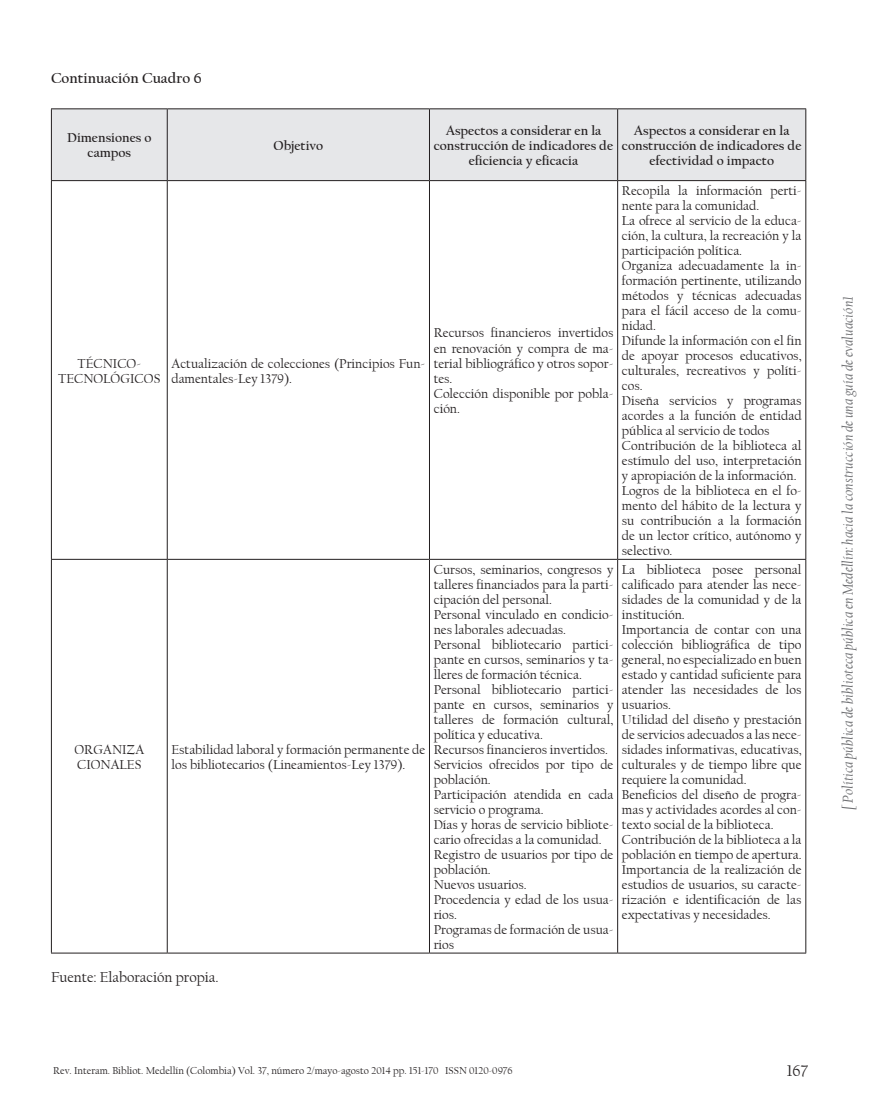
<style>
.page{position:relative;width:893px;height:1106px;background:#fff}
.page>*{position:absolute;margin:0;border:0;box-sizing:border-box;transform-origin:0 0}
.t1{font:16.5px "Californian FB";color:#231f20}
.t2{font:italic 15px "Californian FB";color:#6c6d70}
.T_figuras{font:15px "Californian FB";color:#231f20}
.T_figuras-2{font:700 15px "Californian FB";color:#231f20}
.tabla_txt__datos{font:13.5px/15px "Californian FB";color:#231f20;text-align:justify}
.tabla_txt__datos-2{font:700 13.5px/15px "Californian FB";color:#231f20;text-align:center}
.t3{font:10.5px "Californian FB";color:#231f20}
</style>
<div class="page">
<div style="left:52px;top:109px;width:753px;height:71px;background:#e6e7e9"></div>
<hr style="left:51px;top:108px;width:116px;height:1px;background:#231f20">
<hr style="left:51px;top:109px;width:1px;height:71px;background:#231f20">
<hr style="left:167px;top:108px;width:262px;height:1px;background:#231f20">
<hr style="left:167px;top:109px;width:1px;height:71px;background:#231f20">
<hr style="left:429px;top:108px;width:189px;height:1px;background:#231f20">
<hr style="left:429px;top:109px;width:1px;height:71px;background:#231f20">
<hr style="left:618px;top:108px;width:188px;height:1px;background:#231f20">
<hr style="left:617px;top:109px;width:1px;height:71px;background:#231f20">
<hr style="left:805px;top:109px;width:1px;height:71px;background:#231f20">
<hr style="left:51px;top:180px;width:116px;height:1px;background:#231f20">
<hr style="left:167px;top:180px;width:262px;height:1px;background:#231f20">
<hr style="left:429px;top:180px;width:189px;height:1px;background:#231f20">
<hr style="left:618px;top:180px;width:188px;height:1px;background:#231f20">
<hr style="left:51px;top:181px;width:1px;height:378px;background:#231f20">
<hr style="left:167px;top:181px;width:1px;height:378px;background:#231f20">
<hr style="left:429px;top:181px;width:1px;height:378px;background:#231f20">
<hr style="left:617px;top:181px;width:1px;height:378px;background:#231f20">
<hr style="left:805px;top:181px;width:1px;height:378px;background:#231f20">
<hr style="left:51px;top:559px;width:116px;height:1px;background:#231f20">
<hr style="left:51px;top:559px;width:1px;height:393px;background:#231f20">
<hr style="left:167px;top:559px;width:262px;height:1px;background:#231f20">
<hr style="left:167px;top:559px;width:1px;height:393px;background:#231f20">
<hr style="left:429px;top:559px;width:189px;height:1px;background:#231f20">
<hr style="left:429px;top:559px;width:1px;height:393px;background:#231f20">
<hr style="left:618px;top:559px;width:188px;height:1px;background:#231f20">
<hr style="left:617px;top:559px;width:1px;height:393px;background:#231f20">
<hr style="left:805px;top:559px;width:1px;height:393px;background:#231f20">
<hr style="left:51px;top:952px;width:116px;height:1px;background:#231f20">
<hr style="left:167px;top:952px;width:262px;height:1px;background:#231f20">
<hr style="left:429px;top:952px;width:189px;height:1px;background:#231f20">
<hr style="left:618px;top:952px;width:188px;height:1px;background:#231f20">
<p class="T_figuras-2" style="left:51px;top:70px;width:152px">Continuación Cuadro 6</p>
<p class="tabla_txt__datos-2" style="left:67px;top:130px;width:86px">Dimensiones o campos</p>
<p class="tabla_txt__datos-2" style="left:273px;top:138px;width:51px">Objetivo</p>
<p class="tabla_txt__datos" style="left:78px;top:356px;width:65px">TÉCNICO-</p>
<p class="tabla_txt__datos" style="left:58px;top:371px;width:104px">TECNOLÓGICOS</p>
<p class="tabla_txt__datos" style="left:171px;top:356px;width:255px">Actualización de colecciones (Principios Fun&shy;damentales-Ley 1379).</p>
<p class="tabla_txt__datos" style="left:74px;top:742px;width:71px">ORGANIZA</p>
<p class="tabla_txt__datos" style="left:77px;top:757px;width:66px">CIONALES</p>
<p class="tabla_txt__datos" style="left:171px;top:742px;width:255px">Estabilidad laboral y formación permanente de los bibliotecarios (Lineamientos-Ley 1379).</p>
<p class="tabla_txt__datos-2" style="left:434px;top:123px;width:181px">Aspectos a considerar en la construcción de indicadores de eficiencia y eficacia</p>
<p class="tabla_txt__datos-2" style="left:622px;top:123px;width:181px">Aspectos a considerar en la construcción de indicadores de efectividad o impacto</p>
<p class="tabla_txt__datos" style="left:434px;top:326px;width:181px">Recursos financieros invertidos en renovación y compra de ma&shy;terial bibliográfico y otros sopor&shy;tes.</p>
<p class="tabla_txt__datos" style="left:434px;top:386px;width:181px">Colección disponible por pobla&shy;ción.</p>
<p class="tabla_txt__datos" style="left:434px;top:562px;width:181px">Cursos, seminarios, congresos y talleres financiados para la parti&shy;cipación del personal.</p>
<p class="tabla_txt__datos" style="left:434px;top:607px;width:181px">Personal vinculado en condicio&shy;nes laborales adecuadas.</p>
<p class="tabla_txt__datos" style="left:434px;top:637px;width:181px">Personal bibliotecario partici&shy;pante en cursos, seminarios y ta&shy;lleres de formación técnica.</p>
<p class="tabla_txt__datos" style="left:434px;top:682px;width:181px">Personal bibliotecario partici&shy;pante en cursos, seminarios y talleres de formación cultural, política y educativa.</p>
<p class="tabla_txt__datos" style="left:434px;top:742px;width:176px">Recursos financieros invertidos.</p>
<p class="tabla_txt__datos" style="left:434px;top:757px;width:181px">Servicios ofrecidos por tipo de población.</p>
<p class="tabla_txt__datos" style="left:434px;top:787px;width:181px">Participación atendida en cada servicio o programa.</p>
<p class="tabla_txt__datos" style="left:434px;top:817px;width:181px">Días y horas de servicio bibliote&shy;cario ofrecidas a la comunidad.</p>
<p class="tabla_txt__datos" style="left:434px;top:847px;width:181px">Registro de usuarios por tipo de población.</p>
<p class="tabla_txt__datos" style="left:434px;top:877px;width:95px">Nuevos usuarios.</p>
<p class="tabla_txt__datos" style="left:434px;top:892px;width:181px">Procedencia y edad de los usua&shy;rios.</p>
<p class="tabla_txt__datos" style="left:434px;top:922px;width:181px">Programas de formación de usua&shy;rios</p>
<p class="tabla_txt__datos" style="left:622px;top:183px;width:181px">Recopila la información perti&shy;nente para la comunidad.</p>
<p class="tabla_txt__datos" style="left:622px;top:213px;width:181px">La ofrece al servicio de la educa&shy;ción, la cultura, la recreación y la participación política.</p>
<p class="tabla_txt__datos" style="left:622px;top:258px;width:181px">Organiza adecuadamente la in&shy;formación pertinente, utilizando métodos y técnicas adecuadas para el fácil acceso de la comu&shy;nidad.</p>
<p class="tabla_txt__datos" style="left:622px;top:333px;width:181px">Difunde la información con el fin de apoyar procesos educativos, culturales, recreativos y políti&shy;cos.</p>
<p class="tabla_txt__datos" style="left:622px;top:393px;width:181px">Diseña servicios y programas acordes a la función de entidad pública al servicio de todos</p>
<p class="tabla_txt__datos" style="left:622px;top:438px;width:181px">Contribución de la biblioteca al estímulo del uso, interpretación y apropiación de la información.</p>
<p class="tabla_txt__datos" style="left:622px;top:483px;width:181px">Logros de la biblioteca en el fo&shy;mento del hábito de la lectura y su contribución a la formación de un lector crítico, autónomo y selectivo.</p>
<p class="tabla_txt__datos" style="left:622px;top:562px;width:181px">La biblioteca posee personal calificado para atender las nece&shy;sidades de la comunidad y de la institución.</p>
<p class="tabla_txt__datos" style="left:622px;top:622px;width:181px">Importancia de contar con una colección bibliográfica de tipo general, no especializado en buen estado y cantidad suficiente para atender las necesidades de los usuarios.</p>
<p class="tabla_txt__datos" style="left:622px;top:712px;width:181px">Utilidad del diseño y prestación de servicios adecuados a las nece&shy;sidades informativas, educativas, culturales y de tiempo libre que requiere la comunidad.</p>
<p class="tabla_txt__datos" style="left:622px;top:787px;width:181px">Beneficios del diseño de progra&shy;mas y actividades acordes al con&shy;texto social de la biblioteca.</p>
<p class="tabla_txt__datos" style="left:622px;top:832px;width:181px">Contribución de la biblioteca a la población en tiempo de apertura.</p>
<p class="tabla_txt__datos" style="left:622px;top:862px;width:181px">Importancia de la realización de estudios de usuarios, su caracte&shy;rización e identificación de las expectativas y necesidades.</p>
<p class="T_figuras" style="left:51px;top:969px;width:169px">Fuente: Elaboración propia.</p>
<p class="t3" style="left:53px;top:1065px;width:461px">Rev. Interam. Bibliot. Medellín (Colombia) Vol. 37, número 2/mayo-agosto 2014 pp. 151-170 ISSN 0120-0976</p>
<p class="t1" style="left:787px;top:1061px;width:23px">167</p>
<p class="t2" style="left:840px;top:809px;width:515px;rotate:-90deg">[ Política pública de biblioteca pública en Medellín: hacia la construcción de una guía de evaluación1</p>
</div>
